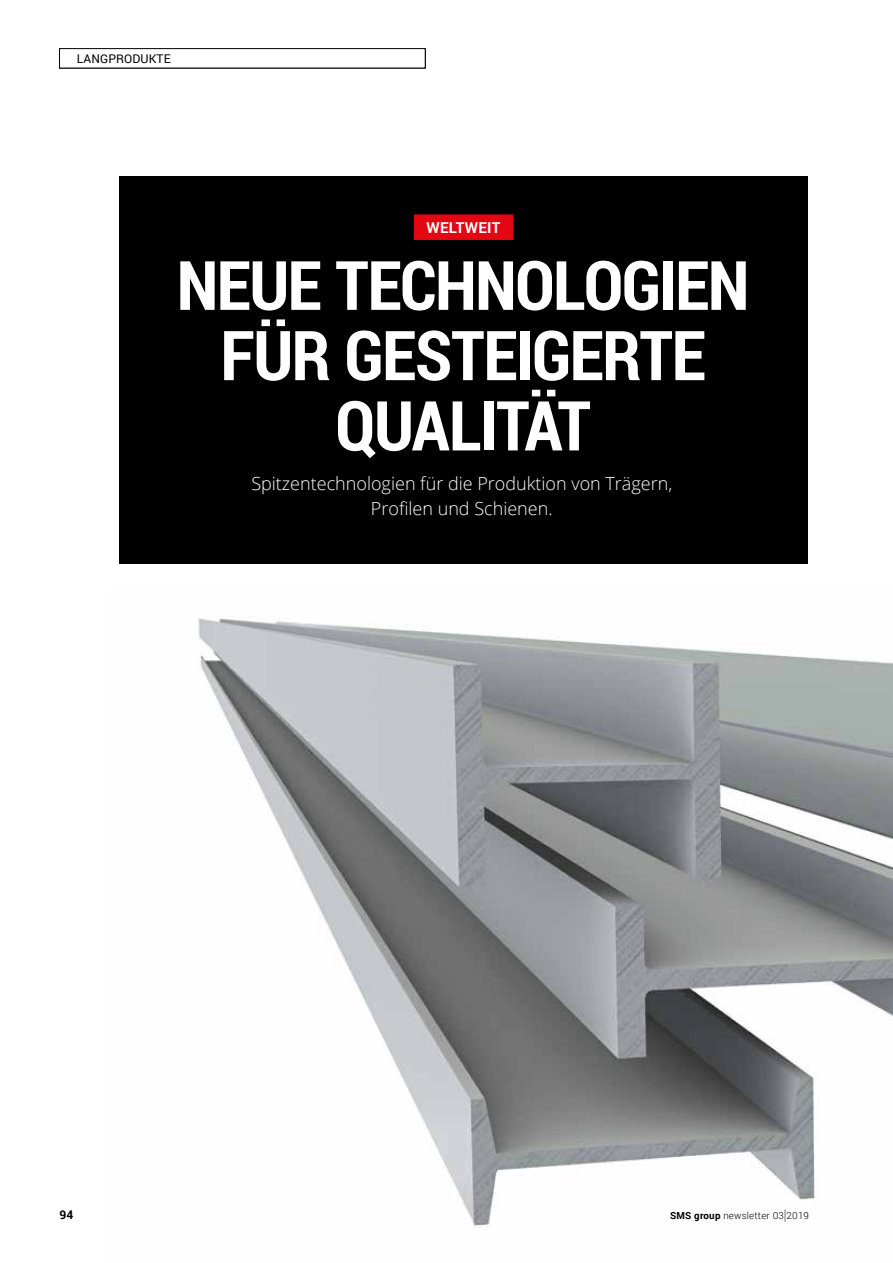
<style>
.page{position:relative;width:893px;height:1263px;background:#fff}
.page>*{position:absolute;margin:0;border:0;box-sizing:border-box;transform-origin:0 0}
.t1{font:700 68.85px/70.3px "Roboto Condensed";letter-spacing:-.02em;color:#fff;text-align:center}
.t2{font:700 68.25px "Roboto Condensed";letter-spacing:-.02em;color:#fff}
.t3{font:300 18px/25.5px "Open Sans";color:#fff;text-align:center}
.t4{font:700 15px "Roboto";letter-spacing:.02em;color:#fff}
.t5{font:12px "Roboto";letter-spacing:.01em;color:#000}
.t6{font:700 12px "Roboto";color:#000}
.t7{font:300 9.75px "Roboto";letter-spacing:.02em;color:#000}
.s1{font-weight:700}
.s2{font-size:14.7px}
</style>
<div class="page">
<div style="left:119px;top:176px;width:689px;height:387px;background:#000"></div>
<div style="left:414px;top:214px;width:99px;height:26px;background:#e30613"></div>
<img style="left:198px;top:618px;width:695px;height:609px">
<div style="left:59px;top:48px;width:366px;height:20px;border:1px solid #000"></div>
<p class="t5" style="left:77px;top:50px;width:96px">LANGPRODUKTE</p>
<p class="t5" style="left:77px;top:50px;width:45px">RUBRIK</p>
<p class="t4" style="left:426px;top:217px;width:76px">WELTWEIT</p>
<h2 class="t2" style="left:177px;top:237px;width:574px">NEUE TECHNOLOGIEN</h2>
<h1 class="t1" style="left:220px;top:318px;width:487px">FÜR GESTEIGERTE<br>QUALITÄT</h1>
<p class="t3" style="left:251px;top:470px;width:422px">Spitzentechnologien für die Produktion von Trägern,<br>Profilen und Schienen.</p>
<p class="t6" style="left:60px;top:1206px;width:16px">94</p>
<p class="t7" style="left:670px;top:1208px;width:140px"><span class="s1">SMS group</span> newsletter 03<span class="s2">|</span>2019</p>
</div>
